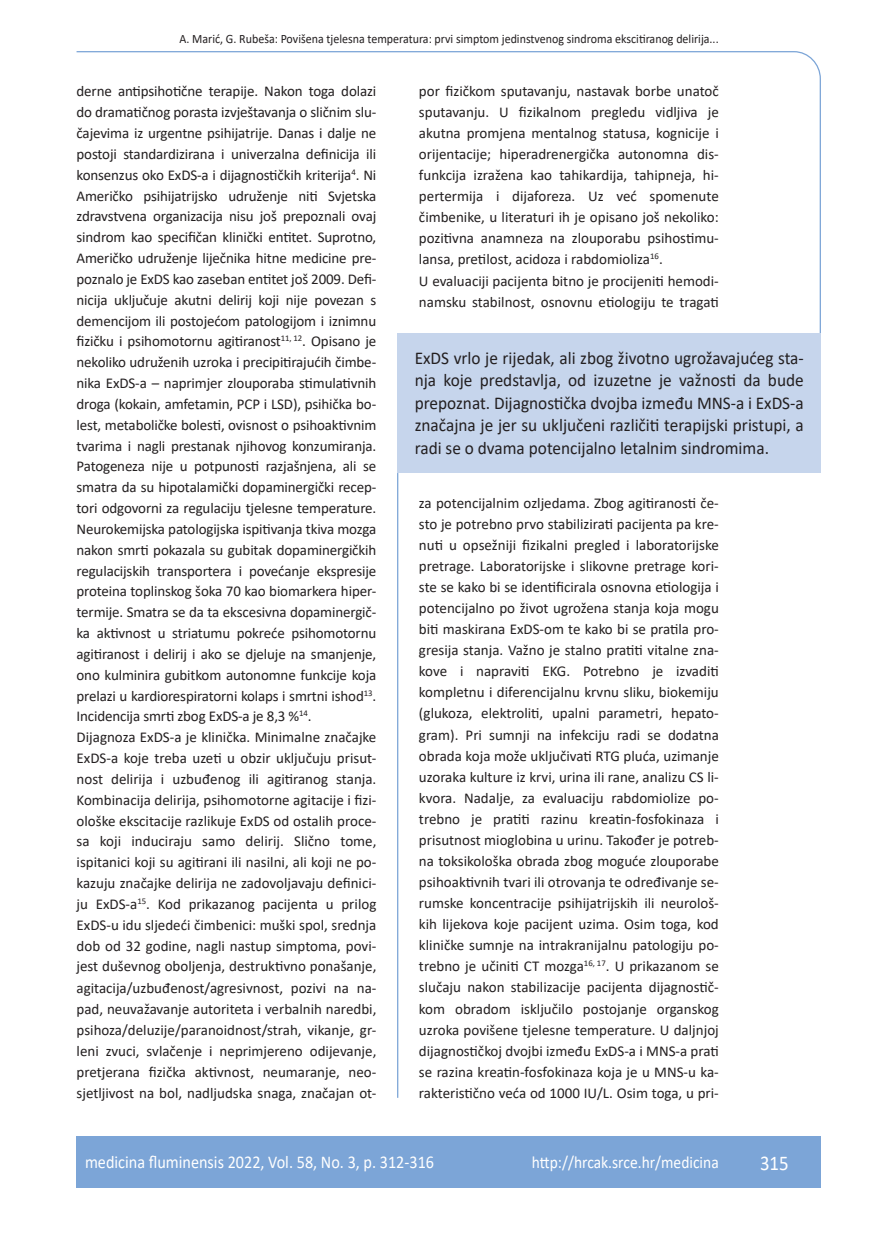
<style>
.page{position:relative;width:872px;height:1234px;background:#fff}
.page>*{position:absolute;margin:0;border:0;box-sizing:border-box;transform-origin:0 0}
.t1{font:21px "Calibri";color:#fff;scale:.9 1}
.t2{font:18px/22.5px "Calibri";color:#231f20;text-align:justify;scale:.96 1}
.t3{font:18px "Calibri";color:#fff;scale:.9 1}
.t4{font:17.25px "Calibri";color:#fff;scale:.9 1}
.t5{font:15px/20.9px "Calibri";letter-spacing:-.01em;color:#231f20}
.t6{font:12.75px "Calibri";color:#231f20;scale:.94 1}
</style>
<div class="page">
<svg style="left:76px;top:51px;width:745px;height:283px"></svg>
<hr style="left:397px;top:473px;width:1px;height:624px;background:#7ca5d7">
<div style="left:77px;top:1135px;width:744px;height:51px;background:#7ca5d7"></div>
<div style="left:398px;top:333px;width:423px;height:140px;background:#c6d5ec"></div>
<p class="t6" style="left:179px;top:29px;width:575px">A. Marić, G. Rubeša: Povišena tjelesna temperatura: prvi simptom jedinstvenog sindroma ekscitiranog delirija...</p>
<p class="t5" style="left:77px;top:81px;width:301px">derne antipsihotične terapije. Nakon toga dolazi do dramatičnog porasta izvještavanja o sličnim slu&shy;čajevima iz urgentne psihijatrije. Danas i dalje ne postoji standardizirana i univerzalna definicija ili konsenzus oko ExDS-a i dijagnostičkih kriterija<sup>4</sup>. Ni Američko psihijatrijsko udruženje niti Svjetska zdravstvena organizacija nisu još prepoznali ovaj sindrom kao specifičan klinički entitet. Suprotno, Američko udruženje liječnika hitne medicine pre&shy;poznalo je ExDS kao zaseban entitet još 2009. Defi&shy;nicija uključuje akutni delirij koji nije povezan s demencijom ili postojećom patologijom i iznimnu fizičku i psihomotornu agitiranost<sup>11,</sup> <sup>12</sup>. Opisano je nekoliko udruženih uzroka i precipitirajućih čimbe&shy;nika ExDS-a – naprimjer zlouporaba stimulativnih droga (kokain, amfetamin, PCP i LSD), psihička bo&shy;lest, metaboličke bolesti, ovisnost o psihoaktivnim tvarima i nagli prestanak njihovog konzumiranja.<br>Patogeneza nije u potpunosti razjašnjena, ali se smatra da su hipotalamički dopaminergički recep&shy;tori odgovorni za regulaciju tjelesne temperature.<br>Neurokemijska patologijska ispitivanja tkiva mozga nakon smrti pokazala su gubitak dopaminergičkih regulacijskih transportera i povećanje ekspresije proteina toplinskog šoka 70 kao biomarkera hiper&shy;termije. Smatra se da ta ekscesivna dopaminergič&shy;ka aktivnost u striatumu pokreće psihomotornu agitiranost i delirij i ako se djeluje na smanjenje, ono kulminira gubitkom autonomne funkcije koja prelazi u kardiorespiratorni kolaps i smrtni ishod<sup>13</sup>.<br>Incidencija smrti zbog ExDS-a je 8,3 %<sup>14</sup>.<br>Dijagnoza ExDS-a je klinička. Minimalne značajke ExDS-a koje treba uzeti u obzir uključuju prisut&shy;nost delirija i uzbuđenog ili agitiranog stanja.<br>Kombinacija delirija, psihomotorne agitacije i fizi&shy;ološke ekscitacije razlikuje ExDS od ostalih proce&shy;sa koji induciraju samo delirij. Slično tome, ispitanici koji su agitirani ili nasilni, ali koji ne po&shy;kazuju značajke delirija ne zadovoljavaju definici&shy;ju ExDS-a<sup>15</sup>. Kod prikazanog pacijenta u prilog ExDS-u idu sljedeći čimbenici: muški spol, srednja dob od 32 godine, nagli nastup simptoma, povi&shy;jest duševnog oboljenja, destruktivno ponašanje, agitacija/uzbuđenost/agresivnost, pozivi na na&shy;pad, neuvažavanje autoriteta i verbalnih naredbi, psihoza/deluzije/paranoidnost/strah, vikanje, gr&shy;leni zvuci, svlačenje i neprimjereno odijevanje, pretjerana fizička aktivnost, neumaranje, neo&shy;sjetljivost na bol, nadljudska snaga, značajan ot-</p>
<p class="t5" style="left:419px;top:80px;width:301px">por fizičkom sputavanju, nastavak borbe unatoč sputavanju. U fizikalnom pregledu vidljiva je akutna promjena mentalnog statusa, kognicije i orijentacije; hiperadrenergička autonomna dis&shy;funkcija izražena kao tahikardija, tahipneja, hi&shy;pertermija i dijaforeza. Uz već spomenute čimbenike, u literaturi ih je opisano još nekoliko: pozitivna anamneza na zlouporabu psihostimu&shy;lansa, pretilost, acidoza i rabdomioliza<sup>16</sup>.<br>U evaluaciji pacijenta bitno je procijeniti hemodi&shy;namsku stabilnost, osnovnu etiologiju te tragati</p>
<p class="t2" style="left:415px;top:346px;width:407px">ExDS vrlo je rijedak, ali zbog životno ugrožavajućeg sta&shy;nja koje predstavlja, od izuzetne je važnosti da bude prepoznat. Dijagnostička dvojba između MNS-a i ExDS-a značajna je jer su uključeni različiti terapijski pristupi, a radi se o dvama potencijalno letalnim sindromima.</p>
<p class="t5" style="left:419px;top:491px;width:301px;text-align:justify">za potencijalnim ozljedama. Zbog agitiranosti če&shy;sto je potrebno prvo stabilizirati pacijenta pa kre&shy;nuti u opsežniji fizikalni pregled i laboratorijske pretrage. Laboratorijske i slikovne pretrage kori&shy;ste se kako bi se identificirala osnovna etiologija i potencijalno po život ugrožena stanja koja mogu biti maskirana ExDS-om te kako bi se pratila pro&shy;gresija stanja. Važno je stalno pratiti vitalne zna&shy;kove i napraviti EKG. Potrebno je izvaditi kompletnu i diferencijalnu krvnu sliku, biokemiju (glukoza, elektroliti, upalni parametri, hepato&shy;gram). Pri sumnji na infekciju radi se dodatna obrada koja može uključivati RTG pluća, uzimanje uzoraka kulture iz krvi, urina ili rane, analizu CS li&shy;kvora. Nadalje, za evaluaciju rabdomiolize po&shy;trebno je pratiti razinu kreatin-fosfokinaza i prisutnost mioglobina u urinu. Također je potreb&shy;na toksikološka obrada zbog moguće zlouporabe psihoaktivnih tvari ili otrovanja te određivanje se&shy;rumske koncentracije psihijatrijskih ili neurološ&shy;kih lijekova koje pacijent uzima. Osim toga, kod kliničke sumnje na intrakranijalnu patologiju po&shy;trebno je učiniti CT mozga<sup>16,</sup> <sup>17</sup>. U prikazanom se slučaju nakon stabilizacije pacijenta dijagnostič&shy;kom obradom isključilo postojanje organskog uzroka povišene tjelesne temperature. U daljnjoj dijagnostičkoj dvojbi između ExDS-a i MNS-a prati se razina kreatin-fosfokinaza koja je u MNS-u ka&shy;rakteristično veća od 1000 IU/L. Osim toga, u pri-</p>
<p class="t3" style="left:85px;top:1149px;width:389px">medicina fluminensis 2022, Vol. 58, No. 3, p. 312-316</p>
<p class="t4" style="left:532px;top:1150px;width:209px">http://hrcak.srce.hr/medicina</p>
<h1 class="t1" style="left:760px;top:1147px;width:33px">315</h1>
</div>
